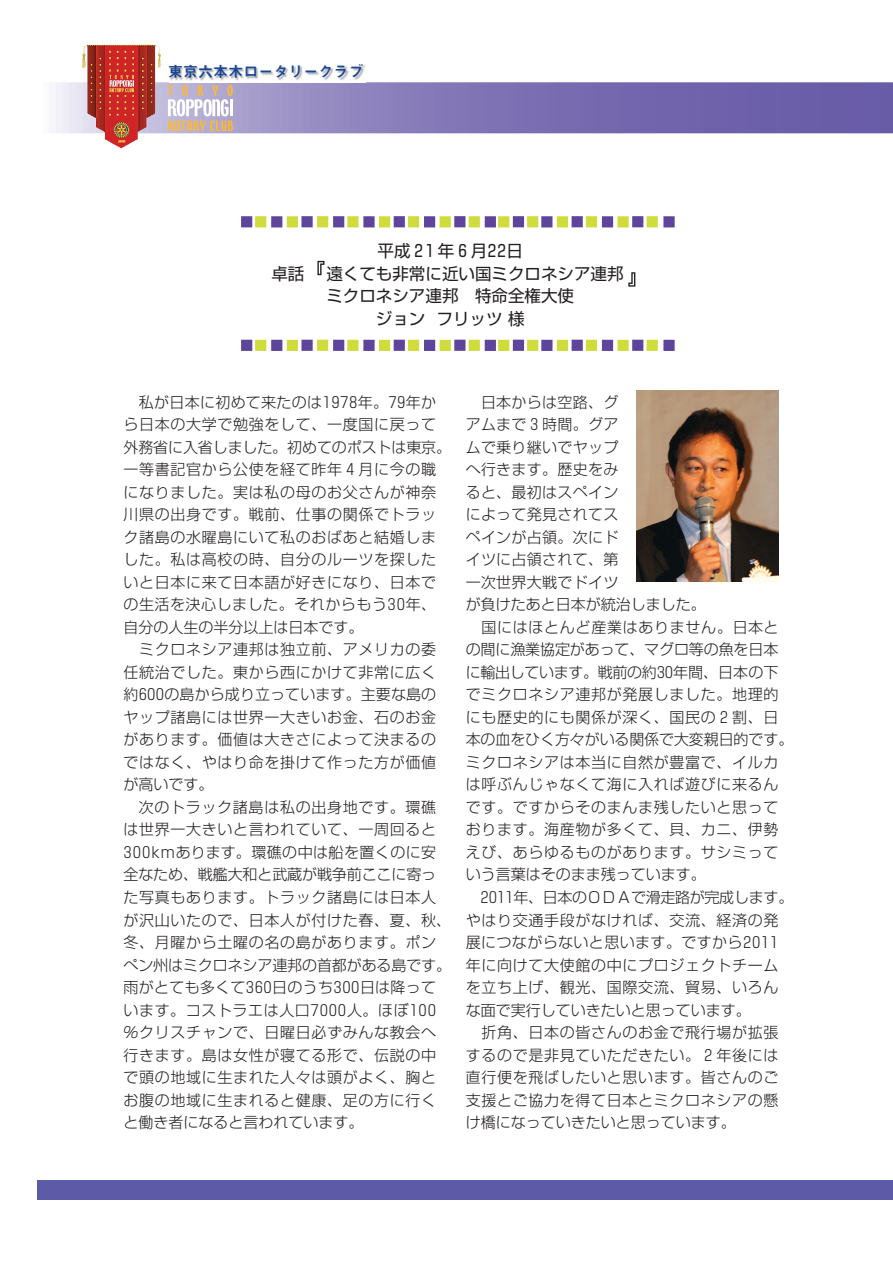
<style>
.page{position:relative;width:893px;height:1265px;background:#fff}
.page>*{position:absolute;margin:0;border:0;box-sizing:border-box;transform-origin:0 0}
.t1{font:16.5px/22.5px "Shin Go";color:#231f20;text-align:center}
.t2{font:300 15px/22.5px "Shin Go";letter-spacing:.045em;color:#231f20}
.t3{font:14.85px "Midashi Go MB31";letter-spacing:.01em;color:#1a4694}
</style>
<div class="page">
<div style="left:38px;top:1180px;width:854px;height:20px;background:#5d5aa7"></div>
<img style="left:170px;top:65px;width:195px;height:16px">
<img style="left:82px;top:45px;width:79px;height:103px">
<svg style="left:56px;top:82px;width:836px;height:51px;background:#8f7aaf"></svg>
<svg style="left:317px;top:261px;width:7px;height:14px"></svg>
<svg style="left:628px;top:272px;width:7px;height:14px"></svg>
<div style="left:241px;top:216px;width:11px;height:11px;background:#5e449b"></div>
<div style="left:255px;top:216px;width:11px;height:11px;background:#d0db3c"></div>
<div style="left:271px;top:216px;width:11px;height:11px;background:#5e449b"></div>
<div style="left:287px;top:216px;width:11px;height:11px;background:#d0db3c"></div>
<div style="left:301px;top:216px;width:12px;height:11px;background:#5e449b"></div>
<div style="left:317px;top:216px;width:11px;height:11px;background:#d0db3c"></div>
<div style="left:333px;top:216px;width:11px;height:11px;background:#5e449b"></div>
<div style="left:347px;top:216px;width:11px;height:11px;background:#d0db3c"></div>
<div style="left:363px;top:216px;width:11px;height:11px;background:#5e449b"></div>
<div style="left:379px;top:216px;width:11px;height:11px;background:#d0db3c"></div>
<div style="left:393px;top:216px;width:12px;height:11px;background:#5e449b"></div>
<div style="left:408px;top:216px;width:11px;height:11px;background:#d0db3c"></div>
<div style="left:424px;top:216px;width:11px;height:11px;background:#5e449b"></div>
<div style="left:439px;top:216px;width:12px;height:11px;background:#d0db3c"></div>
<div style="left:454px;top:216px;width:11px;height:11px;background:#5e449b"></div>
<div style="left:468px;top:216px;width:12px;height:11px;background:#d0db3c"></div>
<div style="left:484px;top:216px;width:12px;height:11px;background:#5e449b"></div>
<div style="left:498px;top:216px;width:11px;height:11px;background:#d0db3c"></div>
<div style="left:513px;top:216px;width:11px;height:11px;background:#5e449b"></div>
<div style="left:527px;top:216px;width:11px;height:11px;background:#d0db3c"></div>
<div style="left:541px;top:216px;width:11px;height:11px;background:#5e449b"></div>
<div style="left:557px;top:216px;width:11px;height:11px;background:#d0db3c"></div>
<div style="left:571px;top:216px;width:11px;height:11px;background:#5e449b"></div>
<div style="left:586px;top:216px;width:11px;height:11px;background:#d0db3c"></div>
<div style="left:602px;top:216px;width:11px;height:11px;background:#5e449b"></div>
<div style="left:617px;top:216px;width:11px;height:11px;background:#d0db3c"></div>
<div style="left:632px;top:216px;width:11px;height:11px;background:#5e449b"></div>
<div style="left:646px;top:216px;width:11px;height:11px;background:#d0db3c"></div>
<div style="left:241px;top:340px;width:11px;height:11px;background:#5e449b"></div>
<div style="left:255px;top:340px;width:11px;height:11px;background:#d0db3c"></div>
<div style="left:271px;top:340px;width:11px;height:11px;background:#5e449b"></div>
<div style="left:287px;top:340px;width:11px;height:11px;background:#d0db3c"></div>
<div style="left:301px;top:340px;width:12px;height:11px;background:#5e449b"></div>
<div style="left:317px;top:340px;width:11px;height:11px;background:#d0db3c"></div>
<div style="left:333px;top:340px;width:11px;height:11px;background:#5e449b"></div>
<div style="left:347px;top:340px;width:11px;height:11px;background:#d0db3c"></div>
<div style="left:363px;top:340px;width:11px;height:11px;background:#5e449b"></div>
<div style="left:379px;top:340px;width:11px;height:11px;background:#d0db3c"></div>
<div style="left:393px;top:340px;width:12px;height:11px;background:#5e449b"></div>
<div style="left:408px;top:340px;width:11px;height:11px;background:#d0db3c"></div>
<div style="left:424px;top:340px;width:11px;height:11px;background:#5e449b"></div>
<div style="left:439px;top:340px;width:12px;height:11px;background:#d0db3c"></div>
<div style="left:454px;top:340px;width:11px;height:11px;background:#5e449b"></div>
<div style="left:468px;top:340px;width:12px;height:11px;background:#d0db3c"></div>
<div style="left:484px;top:340px;width:12px;height:11px;background:#5e449b"></div>
<div style="left:498px;top:340px;width:11px;height:11px;background:#d0db3c"></div>
<div style="left:513px;top:340px;width:11px;height:11px;background:#5e449b"></div>
<div style="left:527px;top:340px;width:11px;height:11px;background:#d0db3c"></div>
<div style="left:541px;top:340px;width:11px;height:11px;background:#5e449b"></div>
<div style="left:557px;top:340px;width:11px;height:11px;background:#d0db3c"></div>
<div style="left:571px;top:340px;width:11px;height:11px;background:#5e449b"></div>
<div style="left:586px;top:340px;width:11px;height:11px;background:#d0db3c"></div>
<div style="left:602px;top:340px;width:11px;height:11px;background:#5e449b"></div>
<div style="left:617px;top:340px;width:11px;height:11px;background:#d0db3c"></div>
<div style="left:632px;top:340px;width:11px;height:11px;background:#5e449b"></div>
<div style="left:646px;top:340px;width:11px;height:11px;background:#d0db3c"></div>
<div style="left:663px;top:216px;width:11px;height:11px;background:#5e449b"></div>
<div style="left:663px;top:340px;width:11px;height:11px;background:#5e449b"></div>
<img style="left:636px;top:390px;width:142px;height:191px">
<p class="t3" style="left:168px;top:66px;width:197px">東京六本木ロータリークラブ</p>
<p class="t1" style="left:271px;top:241px;width:353px">平成２１年６月２２日<br>卓話　 遠くても非常に近い国ミクロネシア連邦ミクロネシア連邦　特命全権大使<br>ジョン フリッツ 様</p>
<p class="t2" style="left:120px;top:393px;width:332px">　私が日本に初めて来たのは１９７８年。７９年から日本の大学で勉強をして、一度国に戻って外務省に入省しました。初めてのポストは東京。一等書記官から公使を経て昨年４月に今の職になりました。実は私の母のお父さんが神奈川県の出身です。戦前、仕事の関係でトラック諸島の水曜島にいて私のおばあと結婚しました。私は高校の時、自分のルーツを探したいと日本に来て日本語が好きになり、日本での生活を決心しました。それからもう３０年、自分の人生の半分以上は日本です。<br>　ミクロネシア連邦は独立前、アメリカの委任統治でした。東から西にかけて非常に広く約６００の島から成り立っています。主要な島のヤップ諸島には世界一大きいお金、石のお金があります。価値は大きさによって決まるのではなく、やはり命を掛けて作った方が価値が高いです。<br>　次のトラック諸島は私の出身地です。環礁は世界一大きいと言われていて、一周回ると<br>３００kmあります。環礁の中は船を置くのに安全なため、戦艦大和と武蔵が戦争前ここに寄った写真もあります。トラック諸島には日本人が沢山いたので、日本人が付けた春、夏、秋、冬、月曜から土曜の名の島があります。ポンぺン州はミクロネシア連邦の首都がある島です。雨がとても多くて３６０日のうち３００日は降っています。コストラエは人口７０００人。ほぼ１００％クリスチャンで、日曜日必ずみんな教会へ行きます。島は女性が寝てる形で、伝説の中で頭の地域に生まれた人々は頭がよく、胸とお腹の地域に生まれると健康、足の方に行くと働き者になると言われています。</p>
<p class="t2" style="left:465px;top:393px;width:329px">　日本からは空路、グ<br>アムまで３時間。グア<br>ムで乗り継いでヤップ<br>へ行きます。歴史をみ<br>ると、最初はスペイン<br>によって発見されてス<br>ペインが占領。次にド<br>イツに占領されて、第<br>一次世界大戦でドイツ<br>が負けたあと日本が統治しました。<br>　国にはほとんど産業はありません。日本との間に漁業協定があって、マグロ等の魚を日本に輸出しています。戦前の約３０年間、日本の下でミクロネシア連邦が発展しました。地理的にも歴史的にも関係が深く、国民の２割、日本の血をひく方々がいる関係で大変親日的です。ミクロネシアは本当に自然が豊富で、イルカは呼ぶんじゃなくて海に入れば遊びに来るんです。ですからそのまんま残したいと思っております。海産物が多くて、貝、カニ、伊勢えび、あらゆるものがあります。サシミっていう言葉はそのまま残っています。<br>　２０１１年、日本のＯＤＡで滑走路が完成します。やはり交通手段がなければ、交流、経済の発展につながらないと思います。ですから２０１１年に向けて大使館の中にプロジェクトチームを立ち上げ、観光、国際交流、貿易、いろんな面で実行していきたいと思っています。<br>　折角、日本の皆さんのお金で飛行場が拡張するので是非見ていただきたい。２年後には直行便を飛ばしたいと思います。皆さんのご支援とご協力を得て日本とミクロネシアの懸け橋になっていきたいと思っています。</p>
</div>
